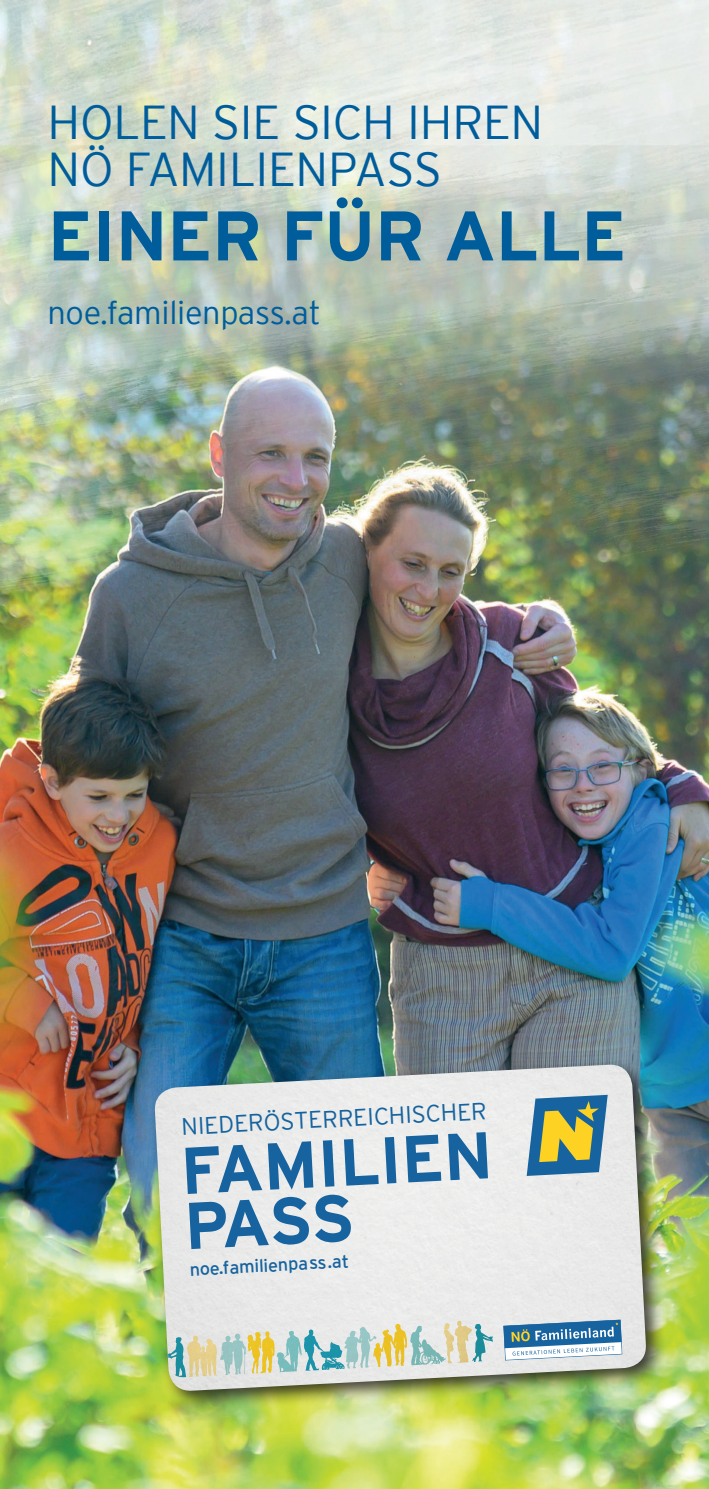
<style>
.page{position:relative;width:709px;height:1489px;background:#fff}
.page>*{position:absolute;margin:0;border:0;box-sizing:border-box;transform-origin:0 0}
.t1{font:700 70px "Interstate";letter-spacing:-.01em;color:#005d9c}
.t2{font:700 66px/55.2px "Interstate";color:#16639f}
.t3{font:300 47.5px/47.5px "Interstate";letter-spacing:-.005em;color:#005d9c}
.t4{font:300 32.5px "Interstate";letter-spacing:-.01em;color:#005d9c}
.t5{font:300 24px "Interstate";color:#16639f}
.t6{font:18px "Interstate";color:#16639f}
</style>
<div class="page">
<img style="left:0;top:0;width:709px;height:1488px">
<div style="left:149px;top:1058px;width:517px;height:352px;background:#231f20;opacity:.84"></div>
<img style="left:155px;top:1064px;width:492px;height:327px">
<img style="left:212px;top:1335px;width:14px;height:53px">
<img style="left:276px;top:1330px;width:22px;height:41px">
<img style="left:220px;top:1333px;width:18px;height:41px">
<img style="left:344px;top:1326px;width:19px;height:42px">
<img style="left:410px;top:1325px;width:35px;height:40px">
<img style="left:472px;top:1323px;width:21px;height:38px">
<img style="left:168px;top:1335px;width:46px;height:42px">
<img style="left:247px;top:1331px;width:27px;height:42px">
<img style="left:373px;top:1323px;width:25px;height:33px">
<img style="left:443px;top:1320px;width:18px;height:43px">
<img style="left:304px;top:1329px;width:15px;height:41px">
<svg style="left:526px;top:1094px;width:81px;height:81px;background:#7d9984"></svg>
<svg style="left:503px;top:1319px;width:119px;height:41px"></svg>
<p class="t3" style="left:48px;top:98px;width:497px">HOLEN SIE SICH IHREN<br>NÖ FAMILIENPASS</p>
<h1 class="t1" style="left:48px;top:197px;width:580px">EINER FÜR ALLE</h1>
<p class="t4" style="left:48px;top:295px;width:275px">noe.familienpass.at</p>
<p class="t5" style="left:181px;top:1112px;width:307px;rotate:-3deg">NIEDERÖSTERREICHISCHER</p>
<h2 class="t2" style="left:179px;top:1142px;width:314px;rotate:-3deg">FAMILIEN<br>PASS</h2>
<p class="t6" style="left:189px;top:1259px;width:161px;rotate:-3deg">noe.familienpass.at</p>
</div>
